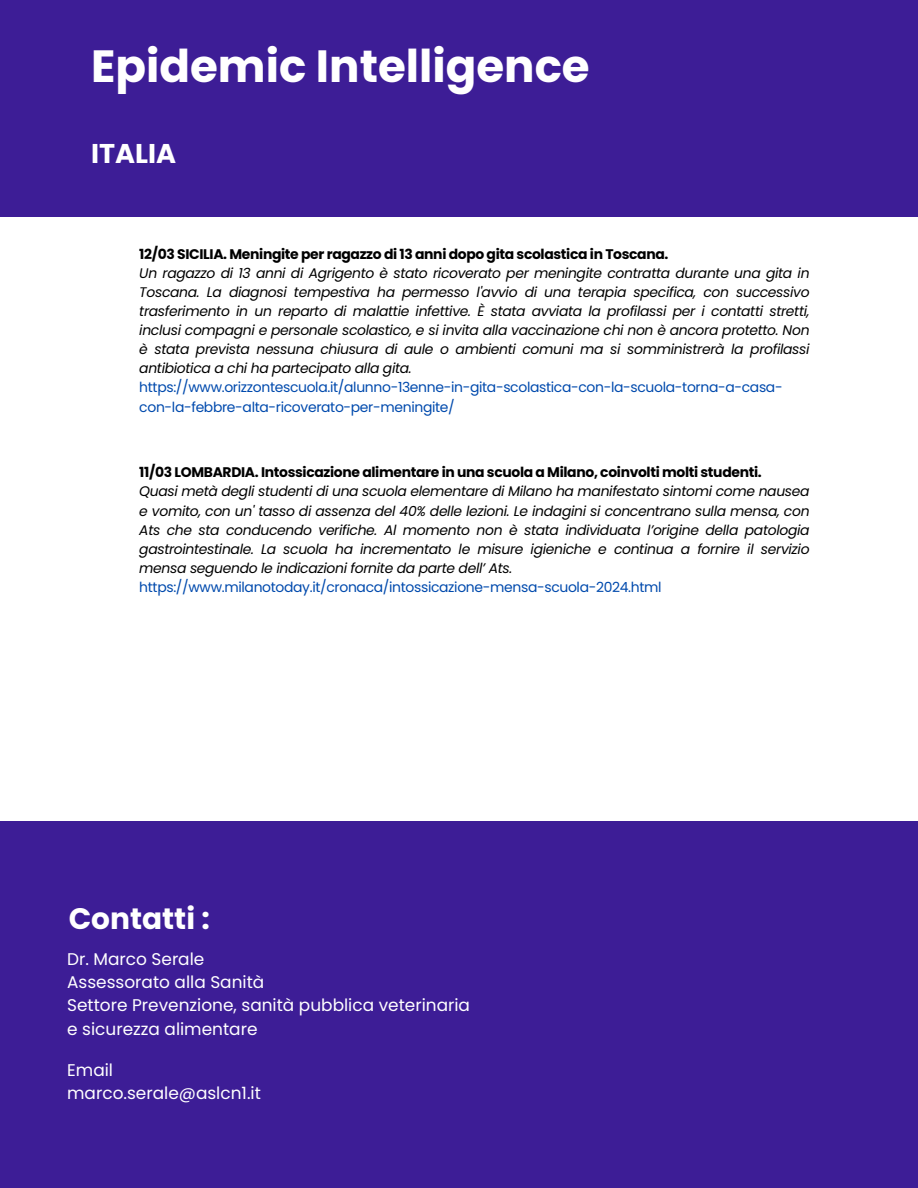
<style>
.page{position:relative;width:918px;height:1188px;background:#fff}
.page>*{position:absolute;margin:0;border:0;box-sizing:border-box;transform-origin:0 0}
.t1{font:700 45.15px "Poppins";color:#fff}
.t2{font:700 29.7px "Poppins";color:#fff}
.t3{font:700 27.15px "Poppins";color:#fff}
.t4{font:16.95px/23.2px "Poppins";color:#fff}
.t5{font:italic 13.95px/19.2px "Poppins";letter-spacing:-.025em;color:#000;text-align:justify}
.t6{font:13.95px/19.2px "Poppins";letter-spacing:-.025em;color:#004aad}
.t7{font:700 13.95px "Poppins";letter-spacing:-.025em;color:#000}
</style>
<div class="page">
<div style="left:0;top:0;width:918px;height:216px;background:#3d1d96"></div>
<div style="left:0;top:822px;width:918px;height:366px;background:#3d1d96"></div>
<h1 class="t1" style="left:91px;top:35px;width:500px">Epidemic Intelligence</h1>
<h3 class="t3" style="left:91px;top:135px;width:87px">ITALIA</h3>
<p class="t7" style="left:139px;top:244px;width:531px">12/03 SICILIA. Meningite per ragazzo di 13 anni dopo gita scolastica in Toscana.</p>
<p class="t5" style="left:139px;top:263px;width:672px">Un ragazzo di 13 anni di Agrigento è stato ricoverato per meningite contratta durante una gita in Toscana. La diagnosi tempestiva ha permesso l'avvio di una terapia specifica, con successivo trasferimento in un reparto di malattie infettive. È stata avviata la profilassi per i contatti stretti, inclusi compagni e personale scolastico, e si invita alla vaccinazione chi non è ancora protetto. Non è stata prevista nessuna chiusura di aule o ambienti comuni ma si somministrerà la profilassi antibiotica a chi ha partecipato alla gita.</p>
<p class="t6" style="left:139px;top:378px;width:645px">https://www.orizzontescuola.it/alunno-13enne-in-gita-scolastica-con-la-scuola-torna-a-casa&shy;con-la-febbre-alta-ricoverato-per-meningite/</p>
<p class="t7" style="left:139px;top:463px;width:624px">11/03 LOMBARDIA. Intossicazione alimentare in una scuola a Milano, coinvolti molti studenti.</p>
<p class="t5" style="left:139px;top:482px;width:672px">Quasi metà degli studenti di una scuola elementare di Milano ha manifestato sintomi come nausea e vomito, con un' tasso di assenza del 40% delle lezioni. Le indagini si concentrano sulla mensa, con Ats che sta conducendo verifiche. Al momento non è stata individuata l’origine della patologia gastrointestinale. La scuola ha incrementato le misure igieniche e continua a fornire il servizio mensa seguendo le indicazioni fornite da parte dell’ Ats.</p>
<p class="t6" style="left:139px;top:578px;width:524px">https://www.milanotoday.it/cronaca/intossicazione-mensa-scuola-2024.html</p>
<h2 class="t2" style="left:69px;top:897px;width:143px">Contatti :</h2>
<p class="t4" style="left:67px;top:947px;width:404px">Dr. Marco Serale<br>Assessorato alla Sanità<br>Settore Prevenzione, sanità pubblica veterinaria e sicurezza alimentare</p>
<p class="t4" style="left:67px;top:1059px;width:195px">Email marco.serale@aslcn1.it</p>
</div>
